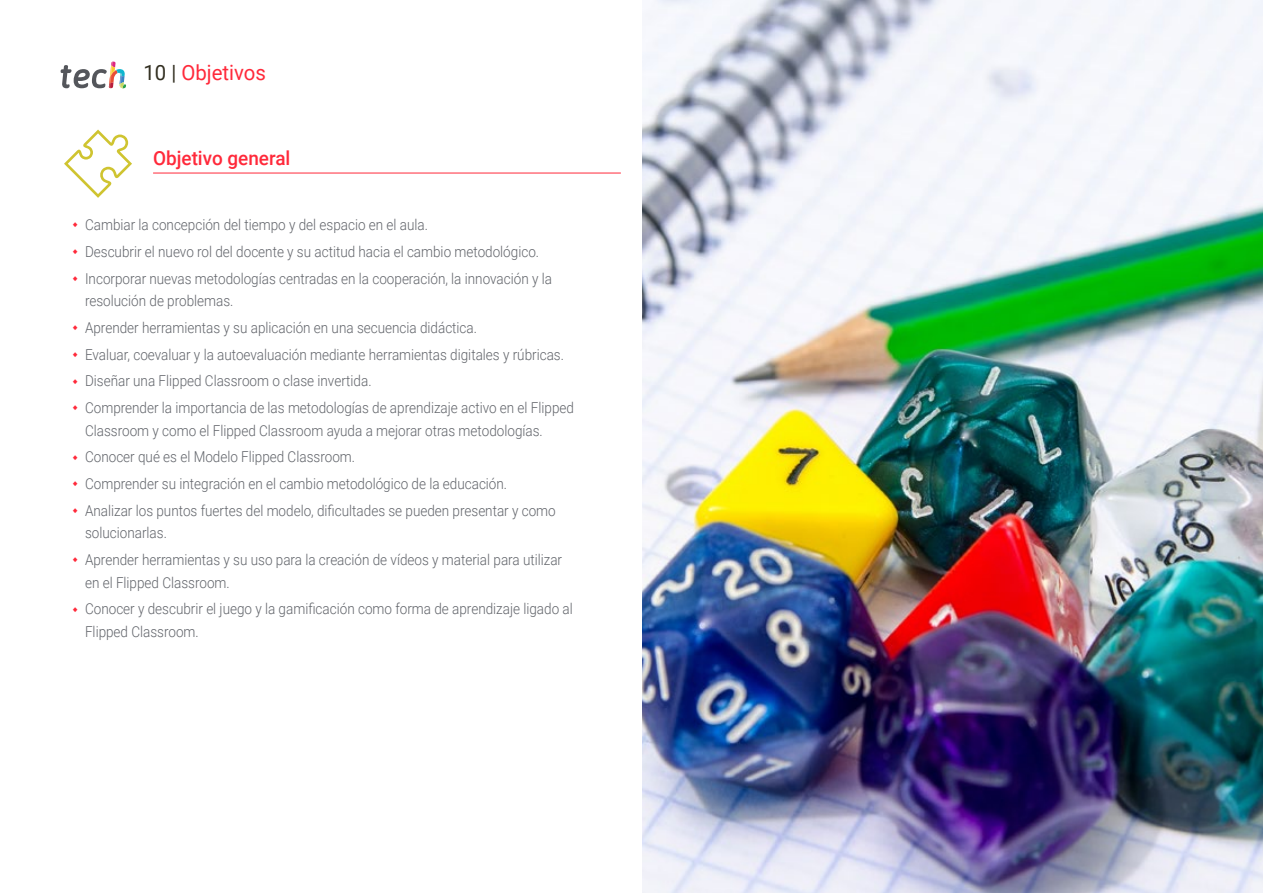
<style>
.page{position:relative;width:1263px;height:893px;background:#fff}
.page>*{position:absolute;margin:0;border:0;box-sizing:border-box;transform-origin:0 0}
.t1{font:21px "Roboto";color:#ff293a}
.t2{font:500 19.5px "Roboto";color:#ff293a}
.t3{font:300 15px/26.7px "Roboto";color:#61646a;scale:.9 1}
.s1{color:#312e20}
</style>
<div class="page">
<hr style="left:153px;top:173px;width:468px;height:1px;background:#ff293a">
<svg style="left:64px;top:130px;width:68px;height:68px"></svg>
<img style="left:642px;top:0;width:621px;height:893px">
<svg style="left:61px;top:62px;width:65px;height:27px"></svg>
<h1 class="t1" style="left:144px;top:57px;width:124px"><span class="s1">10 |</span> Objetivos</h1>
<h2 class="t2" style="left:153px;top:144px;width:139px">Objetivo general</h2>
<p class="t3" style="left:85px;top:211px;width:520px">Cambiar la concepción del tiempo y del espacio en el aula.<br>Descubrir el nuevo rol del docente y su actitud hacia el cambio metodológico.<br>Incorporar nuevas metodologías centradas en la cooperación, la innovación y la</p>
<p class="t3" style="left:85px;top:287px;width:545px">resolución de problemas.<br>Aprender herramientas y su aplicación en una secuencia didáctica.<br>Evaluar, coevaluar y la autoevaluación mediante herramientas digitales y rúbricas.<br>Diseñar una Flipped Classroom o clase invertida.<br>Comprender la importancia de las metodologías de aprendizaje activo en el Flipped</p>
<p class="t3" style="left:85px;top:416px;width:525px">Classroom y como el Flipped Classroom ayuda a mejorar otras metodologías.<br>Conocer qué es el Modelo Flipped Classroom.<br>Comprender su integración en el cambio metodológico de la educación.<br>Analizar los puntos fuertes del modelo, dificultades se pueden presentar y como</p>
<p class="t3" style="left:85px;top:519px;width:532px">solucionarlas.<br>Aprender herramientas y su uso para la creación de vídeos y material para utilizar</p>
<p class="t3" style="left:85px;top:568px;width:543px">en el Flipped Classroom.<br>Conocer y descubrir el juego y la gamificación como forma de aprendizaje ligado al</p>
<p class="t3" style="left:85px;top:618px;width:128px">Flipped Classroom.</p>
</div>
